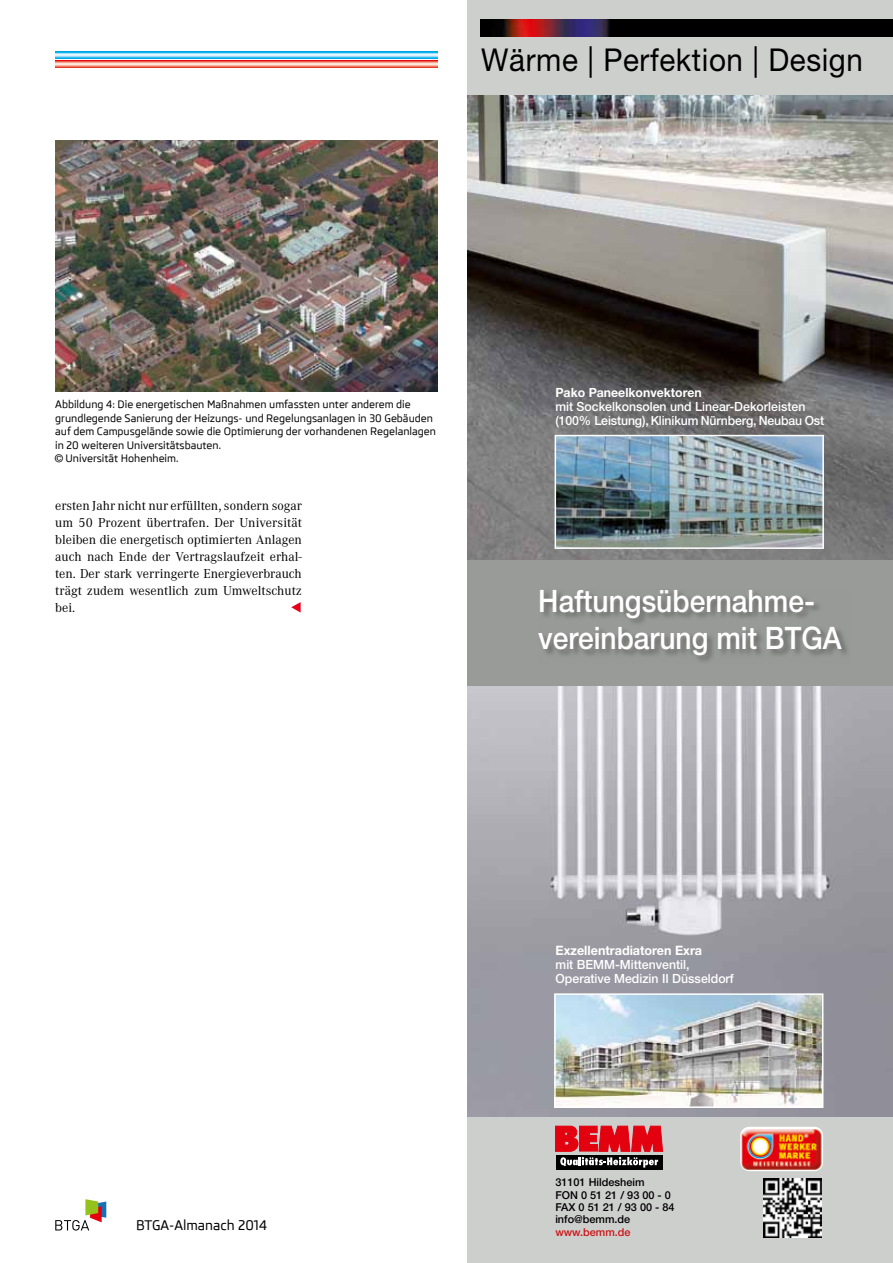
<style>
.page{position:relative;width:893px;height:1263px;background:#fff}
.page>*{position:absolute;margin:0;border:0;box-sizing:border-box;transform-origin:0 0}
.t1{font:31.5px "Helvetica Neue";letter-spacing:.02em;color:#000;scale:.94 1}
.t2{font:500 30.9px/37.2px "Helvetica Neue";color:#fff;scale:.91 1}
.t3{font:13.5px/17px "Corporate A";color:#000;text-align:justify}
.t4{font:500 13.5px "Skoda Pro";color:#000}
.t5{font:700 12.9px "Helvetica Neue";color:#fff}
.t6{font:500 12.75px/14px "Helvetica Neue";color:#fff}
.t7{font:700 12.75px "Helvetica Neue";color:#fff}
.t8{font:500 10.95px/12.3px "Helvetica Neue";color:#000}
.t9{font:500 10.95px "Helvetica Neue";color:#cd1316}
.t10{font:500 10.5px/13.5px "Skoda Pro";color:#000}
.s1{font-family:"Helvetica";font-weight:400}
</style>
<div class="page">
<svg style="left:55px;top:1199px;width:51px;height:31px"></svg>
<svg style="left:55px;top:60px;width:383px;height:7px;background:#f29284"></svg>
<svg style="left:55px;top:51px;width:383px;height:7px;background:#75d0f4"></svg>
<img style="left:55px;top:140px;width:383px;height:251px">
<img style="left:468px;top:95px;width:425px;height:465px">
<img style="left:555px;top:435px;width:269px;height:114px">
<img style="left:468px;top:686px;width:425px;height:432px">
<div style="left:468px;top:1118px;width:425px;height:145px;background:#cdcfcd"></div>
<div style="left:468px;top:0;width:425px;height:95px;background:#cdcfcd"></div>
<div style="left:556px;top:1155px;width:107px;height:14px;background:#000"></div>
<svg style="left:560px;top:1157px;width:98px;height:10px"></svg>
<svg style="left:555px;top:1126px;width:108px;height:25px;background:#df1a27"></svg>
<img style="left:740px;top:1127px;width:83px;height:44px">
<svg style="left:468px;top:560px;width:425px;height:126px;background:#939692"></svg>
<img style="left:554px;top:993px;width:269px;height:115px">
<img style="left:763px;top:1179px;width:59px;height:58px">
<img style="left:480px;top:19px;width:413px;height:17px">
<h1 class="t1" style="left:481px;top:41px;width:408px">Wärme | Perfektion | Design</h1>
<p class="t10" style="left:55px;top:398px;width:382px">Abbildung 4: Die energetischen Maßnahmen umfassten unter anderem die grundlegende Sanierung der Heizungs- und Regelungsanlagen in 30 Gebäuden auf dem Campusgelände sowie die Optimierung der vorhandenen Regelanlagen in 20 weiteren Universitätsbauten.<br><span class="s1">©</span> Universität Hohenheim.</p>
<p class="t3" style="left:55px;top:498px;width:248px">ersten Jahr nicht nur erfüllten, sondern sogar um 50 Prozent übertrafen. Der Universität bleiben die energetisch optimierten Anlagen auch nach Ende der Vertragslaufzeit erhal&shy;ten. Der stark verringerte Energieverbrauch trägt zudem wesentlich zum Umweltschutz bei.</p>
<p class="t7" style="left:555px;top:384px;width:148px">Pako Paneelkonvektoren</p>
<p class="t6" style="left:555px;top:399px;width:270px">mit Sockelkonsolen und Linear-Dekorleisten (100% Leistung), Klinikum Nürnberg, Neubau Ost</p>
<h2 class="t2" style="left:538px;top:582px;width:335px">Haftungsübernahme&shy;vereinbarung mit BTGA</h2>
<p class="t4" style="left:136px;top:1217px;width:132px">BTGA-Almanach 2014</p>
<p class="t5" style="left:556px;top:943px;width:148px">Exzellentradiatoren Exra</p>
<p class="t6" style="left:556px;top:958px;width:180px">mit BEMM-Mittenventil,<br>Operative Medizin II Düsseldorf</p>
<p class="t8" style="left:555px;top:1176px;width:121px">31101 Hildesheim<br>FON 0 51 21 / 93 00 - 0<br>FAX 0 51 21 / 93 00 - 84 info@bemm.de</p>
<p class="t9" style="left:555px;top:1225px;width:77px">www.bemm.de</p>
</div>
